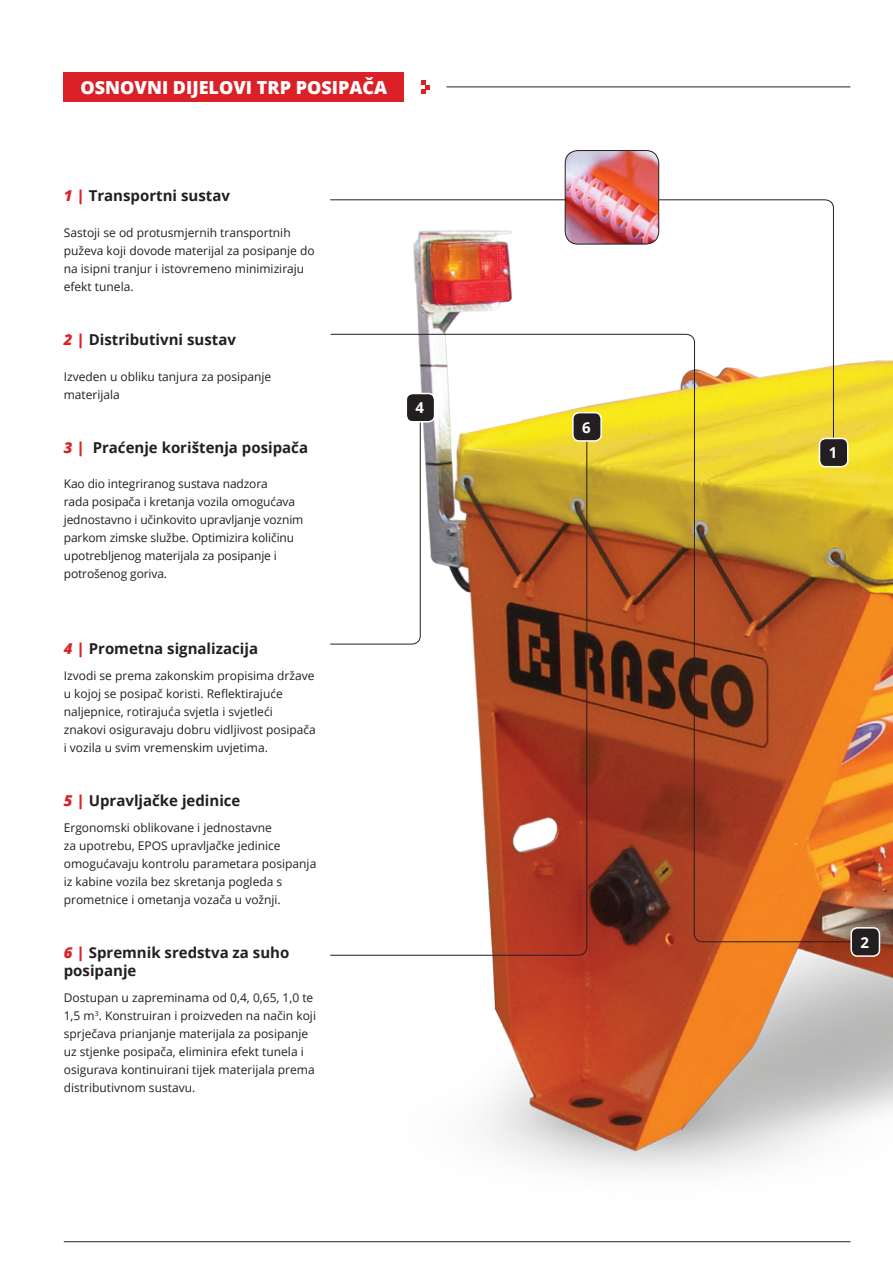
<style>
.page{position:relative;width:893px;height:1263px;background:#fff}
.page>*{position:absolute;margin:0;border:0;box-sizing:border-box;transform-origin:0 0}
.t1{font:800 18px "Open Sans";color:#fff}
.t2{font:700 15px/18px "Open Sans";color:#231f20}
.t3{font:700 15px "Open Sans";color:#fff}
._8pt_tekst{font:12px/18px "Open Sans";color:#231f20}
.s1{font-weight:800;font-style:italic;color:#da2128}
</style>
<div class="page">
<img style="left:383px;top:189px;width:510px;height:1054px">
<svg style="left:330px;top:199px;width:504px;height:135px"></svg>
<svg style="left:330px;top:334px;width:527px;height:608px"></svg>
<svg style="left:330px;top:411px;width:91px;height:30px"></svg>
<svg style="left:330px;top:441px;width:257px;height:514px"></svg>
<img style="left:565px;top:151px;width:94px;height:93px">
<div style="left:565px;top:150px;width:94px;height:94px;border:1px solid #231f20;border-radius:13px"></div>
<div style="left:851px;top:928px;width:28px;height:28px;background:#231f20;border-radius:6px"></div>
<div style="left:850px;top:927px;width:30px;height:30px;border:2px solid #fff;border-radius:6px"></div>
<div style="left:819px;top:438px;width:29px;height:29px;background:#231f20;border-radius:6px"></div>
<div style="left:819px;top:438px;width:29px;height:29px;border:2px solid #fff;border-radius:6px"></div>
<div style="left:573px;top:413px;width:28px;height:28px;background:#231f20;border-radius:6px"></div>
<div style="left:572px;top:412px;width:30px;height:30px;border:2px solid #fff;border-radius:6px"></div>
<div style="left:406px;top:393px;width:29px;height:29px;background:#231f20;border-radius:6px"></div>
<div style="left:406px;top:393px;width:29px;height:29px;border:2px solid #fff;border-radius:6px"></div>
<hr style="left:64px;top:1241px;width:786px;height:1px;background:#231f20">
<div style="left:64px;top:72px;width:340px;height:30px;background:#da2128"></div>
<hr style="left:446px;top:87px;width:404px;height:1px;background:#231f20">
<svg style="left:421px;top:81px;width:8px;height:12px"></svg>
<p class="t1" style="left:80px;top:74px;width:308px">OSNOVNI DIJELOVI TRP POSIPAČA</p>
<p class="t2" style="left:64px;top:186px;width:168px"><span class="s1">1 |</span> Transportni sustav</p>
<p class="_8pt_tekst" style="left:64px;top:223px;width:252px">Sastoji se od protusmjernih transportnih puževa koji dovode materijal za posipanje do na isipni tranjur i istovremeno minimiziraju efekt tunela.</p>
<p class="t2" style="left:64px;top:330px;width:174px"><span class="s1">2 |</span> Distributivni sustav</p>
<p class="_8pt_tekst" style="left:64px;top:367px;width:209px">Izveden u obliku tanjura za posipanje materijala</p>
<p class="t2" style="left:64px;top:438px;width:246px"><span class="s1">3 |</span> Praćenje korištenja posipača</p>
<p class="_8pt_tekst" style="left:64px;top:475px;width:241px">Kao dio integriranog sustava nadzora<br>rada posipača i kretanja vozila omogućava jednostavno i učinkovito upravljanje voznim parkom zimske službe. Optimizira količinu upotrebljenog materijala za posipanje i potrošenog goriva.</p>
<p class="t2" style="left:64px;top:639px;width:196px"><span class="s1">4 |</span> Prometna signalizacija</p>
<p class="_8pt_tekst" style="left:64px;top:666px;width:254px">Izvodi se prema zakonskim propisima države u kojoj se posipač koristi. Reflektirajuće naljepnice, rotirajuća svjetla i svjetleći znakovi osiguravaju dobru vidljivost posipača i vozila u svim vremenskim uvjetima.</p>
<p class="t2" style="left:64px;top:791px;width:178px"><span class="s1">5 |</span> Upravljačke jedinice</p>
<p class="_8pt_tekst" style="left:64px;top:818px;width:254px">Ergonomski oblikovane i jednostavne<br>za upotrebu, EPOS upravljačke jedinice omogućavaju kontrolu parametara posipanja iz kabine vozila bez skretanja pogleda s prometnice i ometanja vozača u vožnji.</p>
<p class="t2" style="left:64px;top:943px;width:227px"><span class="s1">6 |</span> Spremnik sredstva za suho posipanje</p>
<p class="_8pt_tekst" style="left:64px;top:988px;width:254px">Dostupan u zapreminama od 0,4, 0,65, 1,0 te 1,5 m<sup>3</sup>. Konstruiran i proizveden na način koji sprječava prianjanje materijala za posipanje uz stjenke posipača, eliminira efekt tunela i osigurava kontinuirani tijek materijala prema distributivnom sustavu.</p>
<p class="t3" style="left:416px;top:397px;width:10px">4</p>
<p class="t3" style="left:582px;top:416px;width:10px">6</p>
<p class="t3" style="left:829px;top:442px;width:10px">1</p>
<p class="t3" style="left:860px;top:932px;width:10px">2</p>
</div>
